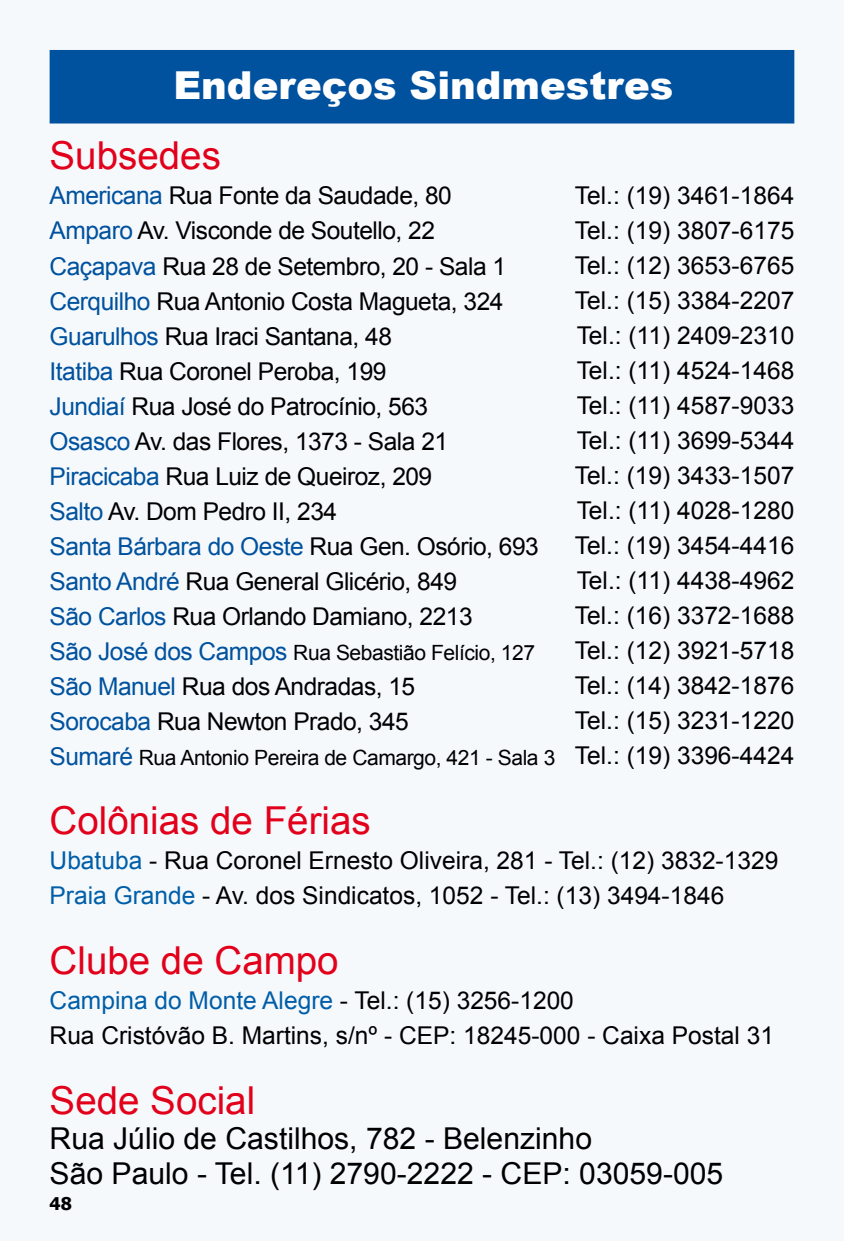
<style>
.page{position:relative;width:844px;height:1241px;background:#fff}
.page>*{position:absolute;margin:0;border:0;box-sizing:border-box;transform-origin:0 0}
.t1{font:38.5px "Arial";color:#e2001a}
.t2{font:38.5px "Arial MT Black";color:#fff}
.t3{font:30.1px/35px "Arial";color:#000}
.t4{font:24.5px/35px "Arial";letter-spacing:-.02em;color:#000}
.t5{font:24.5px/35px "Arial";color:#000}
.t6{font:21px "Arial";letter-spacing:-.02em;color:#000}
.t7{font:700 17.5px "Tahoma";color:#000}
.s1{color:#00519e}
.s2{font-size:24.5px;color:#00519e}
.s3{color:#005ea8}
</style>
<div class="page">
<div style="left:50px;top:50px;width:744px;height:73px;background:#00519e"></div>
<h1 class="t2" style="left:173px;top:61px;width:501px">Endereços Sindmestres</h1>
<h1 class="t1" style="left:50px;top:131px;width:173px">Subsedes</h1>
<p class="t4" style="left:50px;top:178px;width:490px"><span class="s1">Americana</span> Rua Fonte da Saudade, 80<br><span class="s1">Amparo</span> Av. Visconde de Soutello, 22<br><span class="s1">Caçapava</span> Rua 28 de Setembro, 20 - Sala 1<br><span class="s1">Cerquilho</span> Rua Antonio Costa Magueta, 324<br><span class="s1">Guarulhos</span> Rua Iraci Santana, 48<br><span class="s1">Itatiba</span> Rua Coronel Peroba, 199<br><span class="s1">Jundiaí</span> Rua José do Patrocínio, 563<br><span class="s1">Osasco</span> Av. das Flores, 1373 - Sala 21<br><span class="s1">Piracicaba</span> Rua Luiz de Queiroz, 209<br><span class="s1">Salto</span> Av. Dom Pedro II, 234<br><span class="s1">Santa Bárbara do Oeste</span> Rua Gen. Osório, 693<br><span class="s1">Santo André</span> Rua General Glicério, 849<br><span class="s1">São Carlos</span> Rua Orlando Damiano, 2213</p>
<p class="t6" style="left:50px;top:638px;width:487px"><span class="s2">São José dos Campos</span> Rua Sebastião Felício, 127</p>
<p class="t4" style="left:50px;top:668px;width:367px"><span class="s1">São Manuel</span> Rua dos Andradas, 15<br><span class="s1">Sorocaba</span> Rua Newton Prado, 345</p>
<p class="t6" style="left:50px;top:743px;width:507px"><span class="s2">Sumaré</span> Rua Antonio Pereira de Camargo, 421 - Sala 3</p>
<p class="t4" style="left:574px;top:178px;width:221px;text-align:justify">Tel.: (19) 3461-1864<br>Tel.: (19) 3807-6175<br>Tel.: (12) 3653-6765<br>Tel.: (15) 3384-2207<br>Tel.: (11) 2409-2310<br>Tel.: (11) 4524-1468<br>Tel.: (11) 4587-9033<br>Tel.: (11) 3699-5344<br>Tel.: (19) 3433-1507<br>Tel.: (11) 4028-1280<br>Tel.: (19) 3454-4416<br>Tel.: (11) 4438-4962<br>Tel.: (16) 3372-1688<br>Tel.: (12) 3921-5718<br>Tel.: (14) 3842-1876<br>Tel.: (15) 3231-1220<br>Tel.: (19) 3396-4424</p>
<h1 class="t1" style="left:50px;top:794px;width:322px">Colônias de Férias</h1>
<p class="t5" style="left:50px;top:842px;width:730px"><span class="s3">Ubatuba</span> - Rua Coronel Ernesto Oliveira, 281 - Tel.: (12) 3832-1329<br><span class="s3">Praia Grande</span> - Av. dos Sindicatos, 1052 - Tel.: (13) 3494-1846</p>
<h1 class="t1" style="left:50px;top:934px;width:290px">Clube de Campo</h1>
<p class="t5" style="left:50px;top:982px;width:725px"><span class="s3">Campina do Monte Alegre</span> - Tel.: (15) 3256-1200<br>Rua Cristóvão B. Martins, s/nº - CEP: 18245-000 - Caixa Postal 31</p>
<h1 class="t1" style="left:50px;top:1074px;width:207px">Sede Social</h1>
<p class="t3" style="left:50px;top:1120px;width:675px">Rua Júlio de Castilhos, 782 - Belenzinho<br>São Paulo - Tel. (11) 2790-2222 - CEP: 03059-005</p>
<p class="t7" style="left:50px;top:1190px;width:24px">48</p>
</div>
